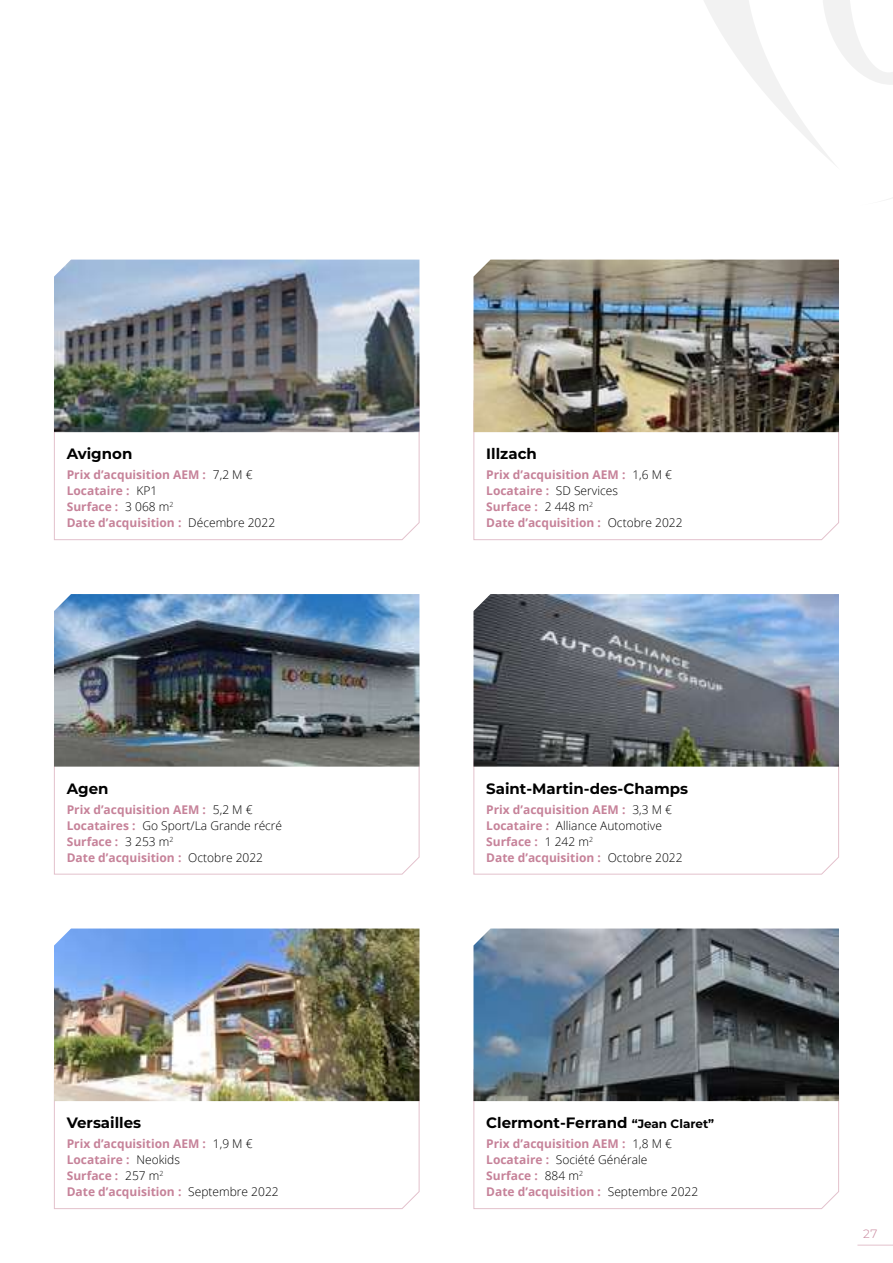
<style>
.page{position:relative;width:893px;height:1263px;background:#fff}
.page>*{position:absolute;margin:0;border:0;box-sizing:border-box;transform-origin:0 0}
.t1{font:700 15px "Montserrat";color:#000}
.t2{font:700 12px "Open Sans";color:#c68299}
.t3{font:300 12px "Open Sans";color:#000}
.t4{font:300 12px "Montserrat";color:#c68299}
.s1{font-size:12px}
</style>
<div class="page">
<svg style="left:54px;top:400px;width:366px;height:140px"></svg>
<svg style="left:473px;top:432px;width:366px;height:108px"></svg>
<svg style="left:473px;top:767px;width:366px;height:108px"></svg>
<svg style="left:54px;top:1069px;width:366px;height:140px"></svg>
<svg style="left:473px;top:1101px;width:366px;height:108px"></svg>
<svg style="left:54px;top:734px;width:366px;height:141px"></svg>
<img style="left:54px;top:260px;width:365px;height:172px">
<img style="left:473px;top:260px;width:366px;height:172px">
<img style="left:473px;top:594px;width:366px;height:173px">
<img style="left:54px;top:928px;width:365px;height:173px">
<img style="left:473px;top:928px;width:366px;height:173px">
<img style="left:54px;top:594px;width:365px;height:173px">
<svg style="left:704px;top:0;width:189px;height:200px"></svg>
<hr style="left:857px;top:1245px;width:36px;height:1px;background:#e3c1cc">
<p class="t1" style="left:67px;top:446px;width:67px">Avignon</p>
<p class="t1" style="left:486px;top:446px;width:52px">Illzach</p>
<p class="t2" style="left:67px;top:470px;width:141px">Prix d’acquisition AEM :</p>
<p class="t2" style="left:486px;top:470px;width:141px">Prix d’acquisition AEM :</p>
<p class="t3" style="left:213px;top:466px;width:41px">7,2 M €</p>
<p class="t3" style="left:632px;top:466px;width:41px">1,6 M €</p>
<p class="t2" style="left:67px;top:486px;width:64px">Locataire :</p>
<p class="t2" style="left:486px;top:486px;width:64px">Locataire :</p>
<p class="t3" style="left:136px;top:486px;width:22px">KP1</p>
<p class="t3" style="left:556px;top:483px;width:64px">SD Services</p>
<p class="t2" style="left:67px;top:502px;width:53px">Surface :</p>
<p class="t2" style="left:486px;top:502px;width:53px">Surface :</p>
<p class="t3" style="left:125px;top:499px;width:50px">3 068 m<sup>2</sup></p>
<p class="t3" style="left:545px;top:499px;width:50px">2 448 m<sup>2</sup></p>
<p class="t3" style="left:188px;top:515px;width:88px">Décembre 2022</p>
<p class="t3" style="left:608px;top:515px;width:76px">Octobre 2022</p>
<p class="t2" style="left:67px;top:518px;width:116px">Date d’acquisition :</p>
<p class="t2" style="left:486px;top:518px;width:116px">Date d’acquisition :</p>
<p class="t1" style="left:67px;top:780px;width:43px">Agen</p>
<p class="t1" style="left:486px;top:780px;width:203px">Saint-Martin-des-Champs</p>
<p class="t2" style="left:67px;top:804px;width:141px">Prix d’acquisition AEM :</p>
<p class="t3" style="left:213px;top:801px;width:41px">5,2 M €</p>
<p class="t2" style="left:486px;top:804px;width:141px">Prix d’acquisition AEM :</p>
<p class="t3" style="left:632px;top:801px;width:41px">3,3 M €</p>
<p class="t2" style="left:67px;top:820px;width:70px">Locataires :</p>
<p class="t3" style="left:142px;top:817px;width:141px">Go Sport/La Grande récré</p>
<p class="t3" style="left:556px;top:817px;width:107px">Alliance Automotive</p>
<p class="t2" style="left:486px;top:820px;width:64px">Locataire :</p>
<p class="t2" style="left:67px;top:836px;width:53px">Surface :</p>
<p class="t3" style="left:125px;top:833px;width:50px">3 253 m<sup>2</sup></p>
<p class="t2" style="left:486px;top:836px;width:53px">Surface :</p>
<p class="t3" style="left:545px;top:833px;width:50px">1 242 m<sup>2</sup></p>
<p class="t2" style="left:67px;top:852px;width:116px">Date d’acquisition :</p>
<p class="t3" style="left:188px;top:849px;width:76px">Octobre 2022</p>
<p class="t2" style="left:486px;top:852px;width:116px">Date d’acquisition :</p>
<p class="t3" style="left:608px;top:849px;width:76px">Octobre 2022</p>
<p class="t1" style="left:67px;top:1115px;width:76px">Versailles</p>
<p class="t1" style="left:486px;top:1115px;width:230px">Clermont-Ferrand <span class="s1">“Jean Claret”</span></p>
<p class="t2" style="left:67px;top:1139px;width:141px">Prix d’acquisition AEM :</p>
<p class="t2" style="left:486px;top:1139px;width:141px">Prix d’acquisition AEM :</p>
<p class="t3" style="left:213px;top:1135px;width:41px">1,9 M €</p>
<p class="t3" style="left:632px;top:1135px;width:41px">1,8 M €</p>
<p class="t3" style="left:136px;top:1151px;width:45px">Neokids</p>
<p class="t3" style="left:556px;top:1155px;width:93px">Société Générale</p>
<p class="t2" style="left:67px;top:1155px;width:64px">Locataire :</p>
<p class="t2" style="left:486px;top:1155px;width:64px">Locataire :</p>
<p class="t2" style="left:67px;top:1171px;width:53px">Surface :</p>
<p class="t2" style="left:486px;top:1171px;width:53px">Surface :</p>
<p class="t3" style="left:125px;top:1167px;width:40px">257 m<sup>2</sup></p>
<p class="t3" style="left:545px;top:1167px;width:40px">884 m<sup>2</sup></p>
<p class="t3" style="left:188px;top:1184px;width:92px">Septembre 2022</p>
<p class="t3" style="left:608px;top:1184px;width:92px">Septembre 2022</p>
<p class="t2" style="left:67px;top:1187px;width:116px">Date d’acquisition :</p>
<p class="t2" style="left:486px;top:1187px;width:116px">Date d’acquisition :</p>
<p class="t4" style="left:863px;top:1228px;width:16px">27</p>
</div>
